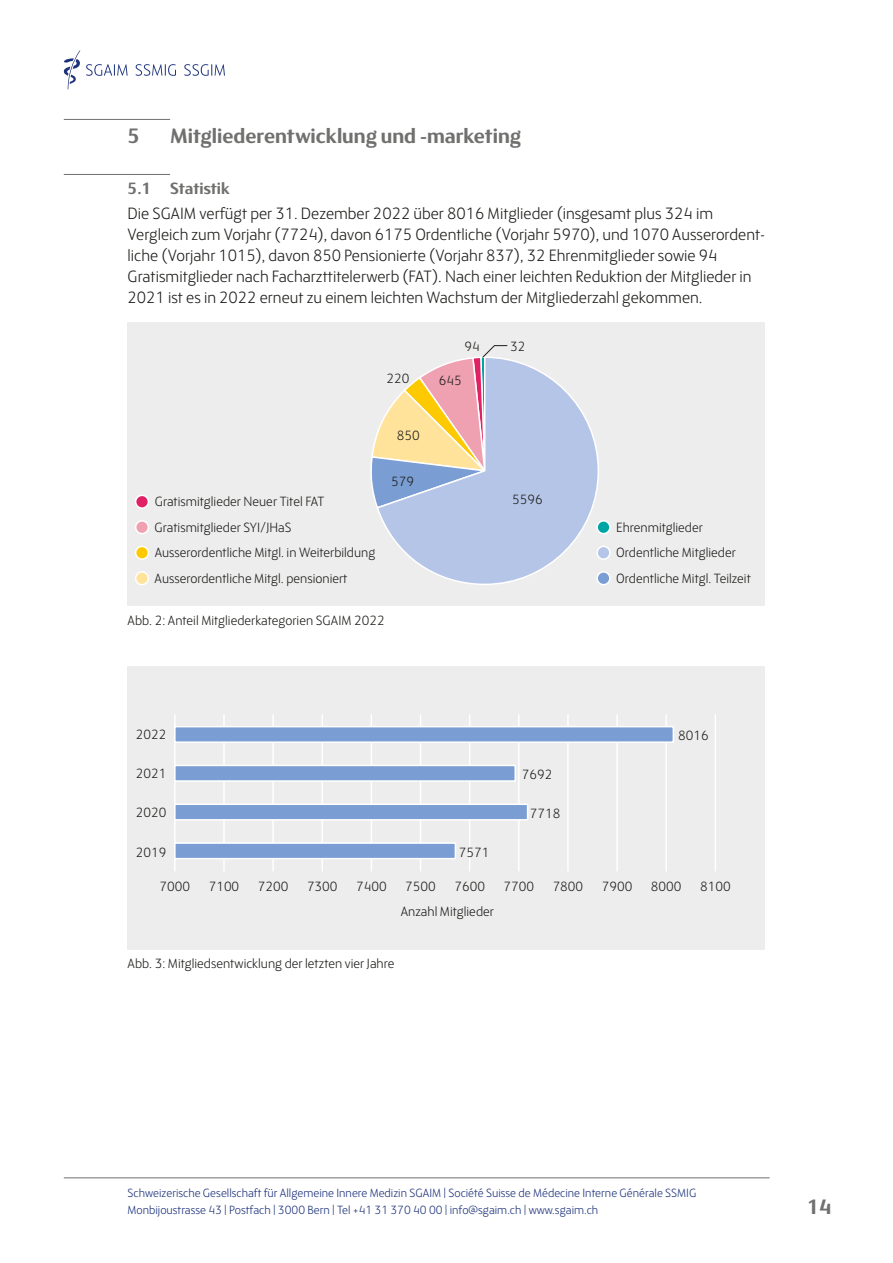
<style>
.page{position:relative;width:893px;height:1263px;background:#fff}
.page>*{position:absolute;margin:0;border:0;box-sizing:border-box;transform-origin:0 0}
.t1{font:700 21px "FS Blake";color:#70706f}
.t2{font:300 16.5px/21px "FS Blake";color:#1d1d1b}
.t3{font:700 16.5px "FS Blake";color:#70706f}
.t4{font:300 13.5px "FS Blake";color:#1d1d1b}
.t5{font:300 12px/16.5px "FS Blake";color:#1d327b}
</style>
<div class="page">
<svg style="left:64px;top:51px;width:16px;height:38px"></svg>
<svg style="left:86px;top:64px;width:139px;height:12px"></svg>
<hr style="left:64px;top:1177px;width:706px;height:1px;background:#70706f">
<hr style="left:64px;top:119px;width:106px;height:1px;background:#70706f">
<hr style="left:64px;top:174px;width:106px;height:1px;background:#70706f">
<div style="left:128px;top:322px;width:637px;height:284px;background:#ededed"></div>
<svg style="left:378px;top:359px;width:221px;height:226px"></svg>
<div style="left:597px;top:546px;width:13px;height:13px;background:#b5c5e7;border-radius:50%"></div>
<div style="left:596px;top:546px;width:15px;height:14px;border:2px solid #fff;border-radius:50%"></div>
<div style="left:136px;top:572px;width:12px;height:13px;background:#ffe39b;border-radius:50%"></div>
<div style="left:135px;top:571px;width:14px;height:14px;border:2px solid #fff;border-radius:50%"></div>
<div style="left:136px;top:521px;width:12px;height:13px;background:#f0a1b1;border-radius:50%"></div>
<div style="left:135px;top:520px;width:14px;height:14px;border:2px solid #fff;border-radius:50%"></div>
<div style="left:597px;top:521px;width:13px;height:13px;background:#00a4a4;border-radius:50%"></div>
<div style="left:596px;top:520px;width:15px;height:14px;border:2px solid #fff;border-radius:50%"></div>
<div style="left:136px;top:495px;width:12px;height:13px;background:#e02265;border-radius:50%"></div>
<div style="left:135px;top:495px;width:14px;height:14px;border:2px solid #fff;border-radius:50%"></div>
<div style="left:136px;top:546px;width:12px;height:13px;background:#fdc900;border-radius:50%"></div>
<div style="left:135px;top:546px;width:14px;height:14px;border:2px solid #fff;border-radius:50%"></div>
<div style="left:597px;top:572px;width:13px;height:13px;background:#7a9ed3;border-radius:50%"></div>
<div style="left:596px;top:571px;width:15px;height:14px;border:2px solid #fff;border-radius:50%"></div>
<svg style="left:370px;top:345px;width:138px;height:165px"></svg>
<div style="left:128px;top:666px;width:637px;height:283px;background:#ededed"></div>
<hr style="left:174px;top:715px;width:2px;height:156px;background:#fff">
<hr style="left:223px;top:715px;width:2px;height:156px;background:#fff">
<hr style="left:272px;top:715px;width:2px;height:156px;background:#fff">
<hr style="left:321px;top:715px;width:2px;height:156px;background:#fff">
<hr style="left:371px;top:715px;width:1px;height:156px;background:#fff">
<hr style="left:420px;top:715px;width:1px;height:156px;background:#fff">
<hr style="left:469px;top:715px;width:1px;height:156px;background:#fff">
<hr style="left:518px;top:715px;width:2px;height:156px;background:#fff">
<hr style="left:567px;top:715px;width:2px;height:156px;background:#fff">
<hr style="left:616px;top:715px;width:2px;height:156px;background:#fff">
<hr style="left:665px;top:715px;width:2px;height:156px;background:#fff">
<hr style="left:715px;top:715px;width:1px;height:156px;background:#fff">
<div style="left:175px;top:727px;width:498px;height:15px;background:#7a9ed3"></div>
<div style="left:174px;top:726px;width:500px;height:17px;border:2px solid #fff"></div>
<div style="left:175px;top:765px;width:340px;height:16px;background:#7a9ed3"></div>
<div style="left:174px;top:765px;width:342px;height:17px;border:2px solid #fff"></div>
<div style="left:175px;top:804px;width:353px;height:16px;background:#7a9ed3"></div>
<div style="left:174px;top:803px;width:354px;height:17px;border:2px solid #fff"></div>
<div style="left:175px;top:843px;width:280px;height:16px;background:#7a9ed3"></div>
<div style="left:174px;top:842px;width:282px;height:17px;border:2px solid #fff"></div>
<h1 class="t1" style="left:128px;top:121px;width:14px">5</h1>
<h1 class="t1" style="left:170px;top:121px;width:353px">Mitgliederentwicklung und -marketing</h1>
<p class="t3" style="left:128px;top:177px;width:104px">5.1 Statistik</p>
<p class="t2" style="left:128px;top:202px;width:639px">Die SGAIM verfügt per 31. Dezember 2022 über 8016 Mitglieder (insgesamt plus 324 im Vergleich zum Vorjahr (7724), davon 6175 Ordentliche (Vorjahr 5970), und 1070 Ausserordent&shy;liche (Vorjahr 1015), davon 850 Pensionierte (Vorjahr 837), 32 Ehrenmitglieder sowie 94<br>Gratismitglieder nach Facharzttitelerwerb (FAT). Nach einer leichten Reduktion der Mitglieder in 2021 ist es in 2022 erneut zu einem leichten Wachstum der Mitgliederzahl gekommen.</p>
<p class="t4" style="left:464px;top:338px;width:17px">94</p>
<p class="t4" style="left:510px;top:338px;width:17px">32</p>
<p class="t4" style="left:387px;top:369px;width:24px">220</p>
<p class="t4" style="left:439px;top:371px;width:24px">645</p>
<p class="t4" style="left:155px;top:492px;width:171px">Gratismitglieder Neuer Titel FAT</p>
<p class="t4" style="left:397px;top:426px;width:24px">850</p>
<p class="t4" style="left:391px;top:472px;width:24px">579</p>
<p class="t4" style="left:512px;top:490px;width:32px">5596</p>
<p class="t4" style="left:155px;top:518px;width:139px">Gratismitglieder SYI/JHaS</p>
<p class="t4" style="left:616px;top:518px;width:88px">Ehrenmitglieder</p>
<p class="t4" style="left:616px;top:569px;width:136px">Ordentliche Mitgl. Teilzeit</p>
<p class="t4" style="left:155px;top:543px;width:222px">Ausserordentliche Mitgl. in Weiterbildung</p>
<p class="t4" style="left:616px;top:543px;width:121px">Ordentliche Mitglieder</p>
<p class="t4" style="left:155px;top:569px;width:194px">Ausserordentliche Mitgl. pensioniert</p>
<p class="t4" style="left:128px;top:611px;width:259px">Abb. 2: Anteil Mitgliederkategorien SGAIM 2022</p>
<p class="t4" style="left:136px;top:725px;width:32px">2022</p>
<p class="t4" style="left:136px;top:764px;width:32px">2021</p>
<p class="t4" style="left:136px;top:803px;width:32px">2020</p>
<p class="t4" style="left:136px;top:843px;width:32px">2019</p>
<p class="t4" style="left:459px;top:843px;width:32px">7571</p>
<p class="t4" style="left:522px;top:765px;width:32px">7692</p>
<p class="t4" style="left:530px;top:804px;width:32px">7718</p>
<p class="t4" style="left:678px;top:726px;width:32px">8016</p>
<p class="t4" style="left:160px;top:877px;width:32px">7000</p>
<p class="t4" style="left:209px;top:877px;width:32px">7100</p>
<p class="t4" style="left:258px;top:877px;width:32px">7200</p>
<p class="t4" style="left:405px;top:877px;width:32px">7500</p>
<p class="t4" style="left:454px;top:877px;width:32px">7600</p>
<p class="t4" style="left:504px;top:877px;width:32px">7700</p>
<p class="t4" style="left:553px;top:877px;width:32px">7800</p>
<p class="t4" style="left:602px;top:877px;width:32px">7900</p>
<p class="t4" style="left:651px;top:877px;width:32px">8000</p>
<p class="t4" style="left:700px;top:877px;width:32px">8100</p>
<p class="t4" style="left:307px;top:877px;width:32px">7300</p>
<p class="t4" style="left:356px;top:877px;width:32px">7400</p>
<p class="t4" style="left:401px;top:902px;width:95px">Anzahl Mitglieder</p>
<p class="t4" style="left:128px;top:954px;width:268px">Abb. 3: Mitgliedsentwicklung der letzten vier Jahre</p>
<p class="t5" style="left:128px;top:1184px;width:570px">Schweizerische Gesellschaft für Allgemeine Innere Medizin SGAIM | Société Suisse de Médecine Interne Générale SSMIG<br>Monbijoustrasse 43 | Postfach | 3000 Bern | Tel +41 31 370 40 00 | info@sgaim.ch | www.sgaim.ch</p>
<h1 class="t1" style="left:807px;top:1192px;width:26px">14</h1>
</div>
